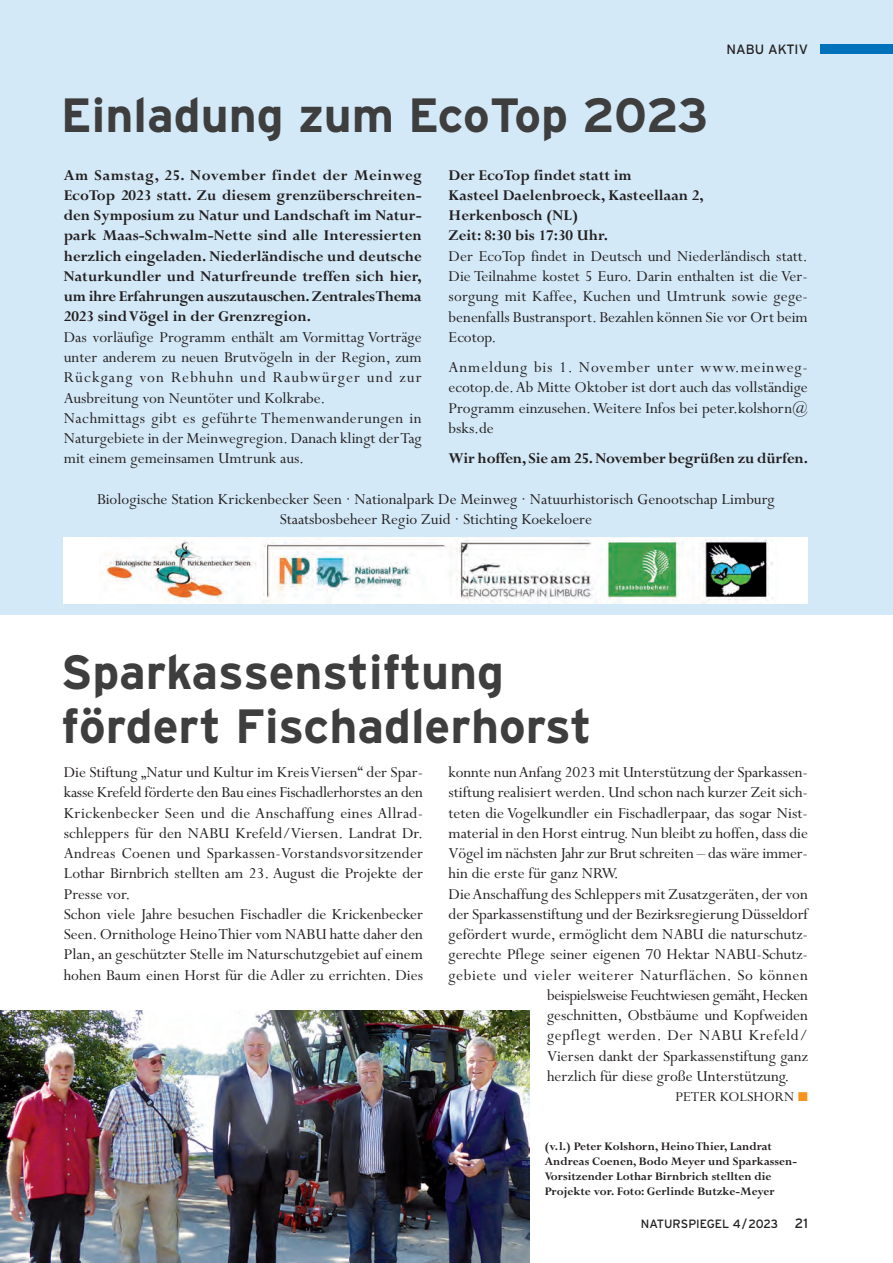
<style>
.page{position:relative;width:893px;height:1263px;background:#fff}
.page>*{position:absolute;margin:0;border:0;box-sizing:border-box;transform-origin:0 0}
.t1{font:700 48px/54px "Interstate";color:#3e3e3f}
.t2{font:17.1px/20.2px "Perpetua";color:#231f20}
.t3{font:17.1px "Perpetua";letter-spacing:.03em;color:#231f20}
.t4{font:17.1px "Perpetua";letter-spacing:-.025em;color:#231f20}
.t5{font:17.1px "Perpetua";letter-spacing:.035em;color:#231f20}
.t6{font:700 16.5px/20.2px "Perpetua";color:#231f20;text-align:justify}
.t7{font:15.3px "Perpetua";color:#231f20}
.t8{font:13.5px "Interstate";color:#231f20}
.t9{font:700 12.75px/15px "Perpetua";color:#231f20}
.t10{font:12px "Interstate";color:#231f20}
.s1{color:#f7931d}
.s2{font-size:13.5px}
</style>
<div class="page">
<div style="left:0;top:0;width:893px;height:615px;background:#d4e9f7"></div>
<div style="left:64px;top:537px;width:744px;height:67px;background:#fff"></div>
<img style="left:102px;top:537px;width:671px;height:67px">
<div style="left:821px;top:45px;width:72px;height:9px;background:#0072bc"></div>
<img style="left:0;top:1010px;width:529px;height:253px">
<p class="t8" style="left:726px;top:44px;width:83px">NABU AKTIV</p>
<h1 class="t1" style="left:61px;top:92px;width:649px">Einladung zum EcoTop 2023</h1>
<p class="t6" style="left:64px;top:167px;width:359px">Am Samstag, 25. November findet der Meinweg EcoTop 2023 statt. Zu diesem grenzüberschreiten&shy;den Symposium zu Natur und Landschaft im Natur - park Maas-Schwalm-Nette sind alle Interessierten herzlich eingeladen. Niederländische und deutsche Naturkundler und Naturfreunde treffen sich hier, um ihre Erfahrungen auszutauschen. Zentrales Thema 2023 sind Vögel in der Grenzregion.</p>
<p class="t2" style="left:64px;top:329px;width:359px">Das vorläufige Programm enthält am Vormittag Vorträge unter anderem zu neuen Brutvögeln in der Region, zum Rückgang von Rebhuhn und Raubwürger und zur Ausbreitung von Neuntöter und Kolkrabe.<br>Nachmittags gibt es geführte Themenwanderungen in Naturgebiete in der Meinwegregion. Danach klingt der Tag mit einem gemeinsamen Umtrunk aus.</p>
<p class="t6" style="left:449px;top:167px;width:257px;text-align:left">Der EcoTop findet statt im<br>Kasteel Daelenbroeck, Kasteellaan 2,<br>Herkenbosch (NL)<br>Zeit: 8:30 bis 17:30 Uhr.</p>
<p class="t2" style="left:449px;top:248px;width:361px;text-align:justify">Der EcoTop findet in Deutsch und Niederländisch statt.<br>Die Teilnahme kostet 5 Euro. Darin enthalten ist die Ver - sorgung mit Kaffee, Kuchen und Umtrunk sowie gege - benenfalls Bustransport. Bezahlen können Sie vor Ort beim Ecotop.</p>
<p class="t2" style="left:449px;top:359px;width:361px;text-align:justify">Anmeldung bis 1. November unter www.meinweg&shy;ecotop.de. Ab Mitte Oktober ist dort auch das vollständige Programm einzusehen. Weitere Infos bei peter.kolshorn@ bsks.de</p>
<p class="t6" style="left:449px;top:450px;width:361px">Wir hoffen, Sie am 25. November begrüßen zu dürfen.</p>
<p class="t2" style="left:97px;top:491px;width:679px;text-align:center">Biologische Station Krickenbecker Seen · Nationalpark De Meinweg · Natuurhistorisch Genootschap Limburg<br>Staatsbosbeheer Regio Zuid · Stichting Koekeloere</p>
<h1 class="t1" style="left:61px;top:649px;width:532px">Sparkassenstiftung fördert Fischadlerhorst</h1>
<p class="t2" style="left:64px;top:764px;width:361px">Die Stiftung „Natur und Kultur im Kreis Viersen“ der Spar - kasse Krefeld förderte den Bau eines Fischadlerhorstes an den Krickenbecker Seen und die Anschaffung eines Allrad - schleppers für den NABU Krefeld/Viersen. Landrat Dr.<br>Andreas Coenen und Sparkassen-Vorstandsvorsitzender Lothar Birnbrich stellten am 23. August die Projekte der Presse vor.<br>Schon viele Jahre besuchen Fischadler die Krickenbecker Seen. Ornithologe Heino Thier vom NABU hatte daher den Plan, an geschützter Stelle im Naturschutzgebiet auf einem hohen Baum einen Horst für die Adler zu errichten. Dies</p>
<p class="t2" style="left:449px;top:764px;width:361px">konnte nun Anfang 2023 mit Unterstützung der Sparkassen -</p>
<p class="t2" style="left:449px;top:784px;width:361px">stiftung realisiert werden. Und schon nach kurzer Zeit sich-</p>
<p class="t2" style="left:449px;top:805px;width:361px">teten die Vogelkundler ein Fischadlerpaar, das sogar Nist -</p>
<p class="t2" style="left:449px;top:825px;width:361px">material in den Horst eintrug. Nun bleibt zu hoffen, dass die</p>
<p class="t2" style="left:449px;top:845px;width:361px">Vögel im nächsten Jahr zur Brut schreiten – das wäre immer-</p>
<p class="t2" style="left:449px;top:865px;width:172px">hin die erste für ganz NRW.</p>
<p class="t2" style="left:449px;top:886px;width:361px">Die Anschaffung des Schleppers mit Zusatzgeräten, der von</p>
<p class="t2" style="left:449px;top:906px;width:361px">der Sparkassenstiftung und der Bezirksregierung Düsseldorf</p>
<p class="t2" style="left:449px;top:926px;width:361px">gefördert wurde, ermöglicht dem NABU die naturschutz-</p>
<p class="t2" style="left:449px;top:946px;width:361px">gerechte Pflege seiner eigenen 70 Hektar NABU-Schutz -</p>
<p class="t3" style="left:449px;top:969px;width:361px">gebiete und vieler weiterer Naturflächen. So können</p>
<p class="t4" style="left:547px;top:989px;width:262px">beispielsweise Feuchtwiesen gemäht, Hecken</p>
<p class="t2" style="left:547px;top:1007px;width:262px">geschnitten, Obst bäume und Kopfweiden</p>
<p class="t5" style="left:547px;top:1030px;width:262px">gepflegt werden. Der NABU Krefeld/</p>
<p class="t2" style="left:547px;top:1048px;width:262px">Viersen dankt der Sparkassen stiftung ganz</p>
<p class="t2" style="left:547px;top:1068px;width:244px">herzlich für diese große Unterstützung.</p>
<p class="t7" style="left:675px;top:1091px;width:134px">PETER KOLSHORN <span class="s1">■</span></p>
<p class="t9" style="left:545px;top:1140px;width:254px">(v.l.) Peter Kolshorn, Heino Thier, Landrat Andreas Coenen, Bodo Meyer und Sparkassen-Vorsitzender Lothar Birnbrich stellten die Projekte vor. Foto: Gerlinde Butzke-Meyer</p>
<p class="t10" style="left:641px;top:1219px;width:169px">NATURSPIEGEL 4/2023 <span class="s2">21</span></p>
</div>
